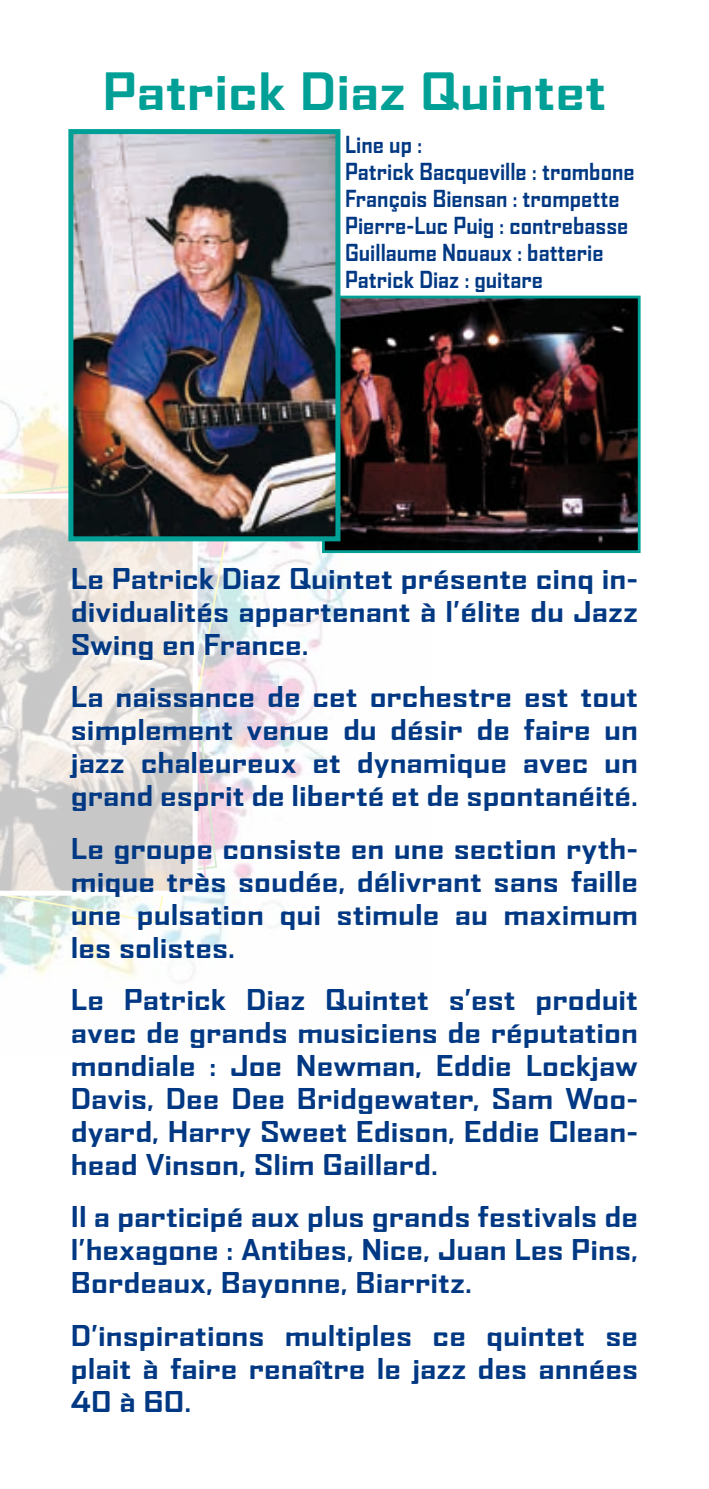
<style>
.page{position:relative;width:709px;height:1489px;background:#fff}
.page>*{position:absolute;margin:0;border:0;box-sizing:border-box;transform-origin:0 0}
.t1{font:700 expanded 49.25px "Agency FB";color:#00a097}
.t2{font:700 expanded 27.5px/33px "Agency FB";color:#003883;text-align:justify}
.t3{font:700 expanded 22.5px/27px "Agency FB";color:#003883;scale:.82 1}
</style>
<div class="page">
<img style="left:0;top:400px;width:432px;height:579px">
<svg style="left:0;top:462px;width:228px;height:462px"></svg>
<svg style="left:0;top:493px;width:198px;height:402px;background:#e2deda"></svg>
<img style="left:326px;top:299px;width:310px;height:250px">
<div style="left:322px;top:295px;width:318px;height:258px;border:3px solid #00a097"></div>
<img style="left:74px;top:135px;width:260px;height:400px">
<div style="left:68px;top:129px;width:272px;height:412px;border:5px solid #00a097"></div>
<p class="t1" style="left:102px;top:63px;width:505px">Patrick Diaz Quintet</p>
<p class="t3" style="left:345px;top:131px;width:355px">Line up :<br>Patrick Bacqueville : trombone<br>François Biensan : trompette<br>Pierre-Luc Puig : contrebasse<br>Guillaume Nouaux : batterie<br>Patrick Diaz : guitare</p>
<p class="t2" style="left:71px;top:562px;width:568px">Le Patrick Diaz Quintet présente cinq in&shy;dividualités appartenant à l’élite du Jazz Swing en France.</p>
<p class="t2" style="left:71px;top:680px;width:568px">La naissance de cet orchestre est tout simplement venue du désir de faire un jazz chaleureux et dynamique avec un grand esprit de liberté et de spontanéité.</p>
<p class="t2" style="left:71px;top:831px;width:568px">Le groupe consiste en une section ryth&shy;mique très soudée, délivrant sans faille une pulsation qui stimule au maximum les solistes.</p>
<p class="t2" style="left:71px;top:983px;width:568px">Le Patrick Diaz Quintet s’est produit avec de grands musiciens de réputation mondiale : Joe Newman, Eddie Lockjaw Davis, Dee Dee Bridgewater, Sam Woo&shy;dyard, Harry Sweet Edison, Eddie Clean&shy;head Vinson, Slim Gaillard.</p>
<p class="t2" style="left:71px;top:1200px;width:568px">Il a participé aux plus grands festivals de l’hexagone : Antibes, Nice, Juan Les Pins, Bordeaux, Bayonne, Biarritz.</p>
<p class="t2" style="left:71px;top:1318px;width:568px">D’inspirations multiples ce quintet se plait à faire renaître le jazz des années 40 à 60.</p>
</div>
